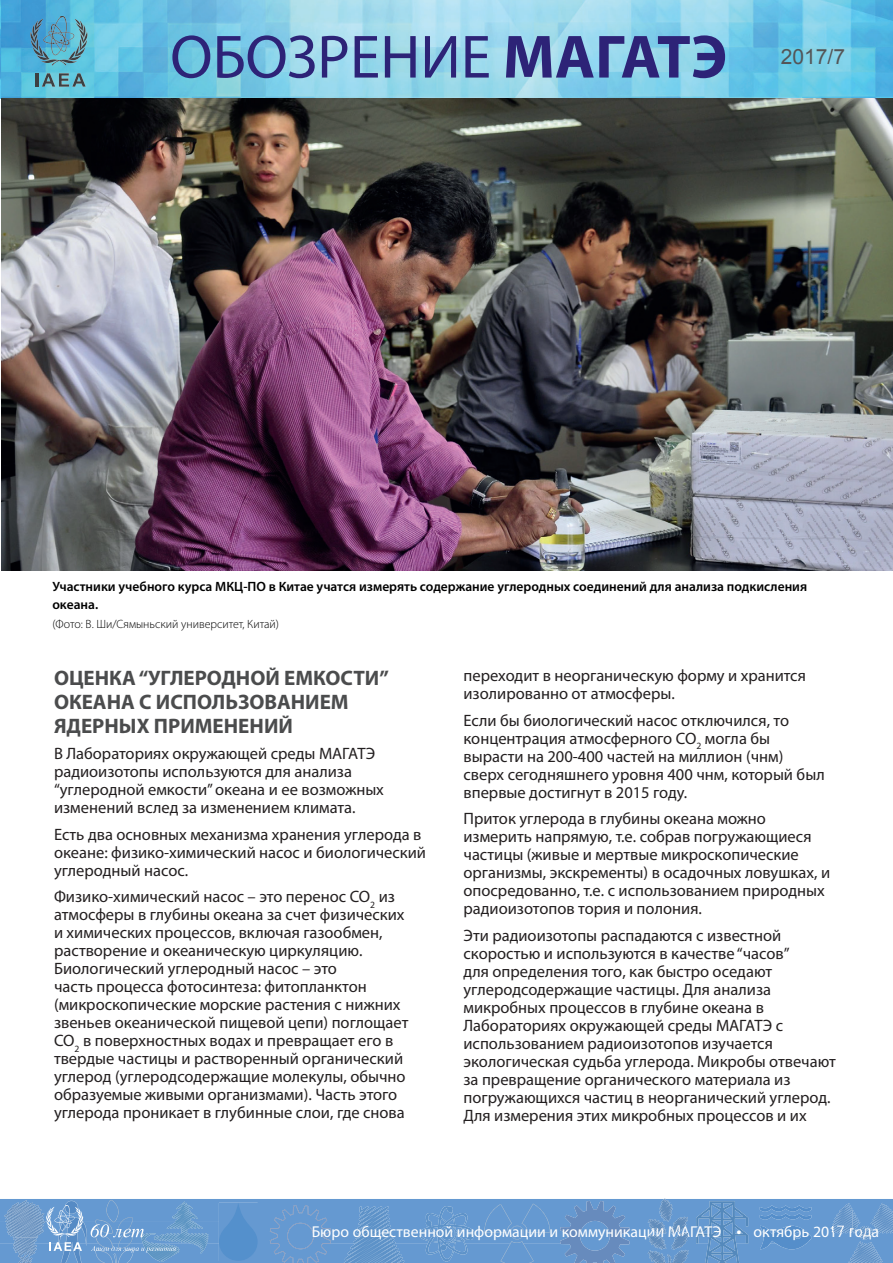
<style>
.page{position:relative;width:893px;height:1263px;background:#fff}
.page>*{position:absolute;margin:0;border:0;box-sizing:border-box;transform-origin:0 0}
.t1{font:61.5px "Myriad Pro";color:#2d2377}
.t2{font:700 21px/24px "Myriad Pro";color:#4b4c4d}
.t3{font:21px "Arial";color:#545557}
.t4{font:16.5px/18px "Myriad Pro";color:#231f20}
.t5{font:15.75px "Myriad Pro";color:#fff}
.t6{font:600 13.5px/18px "Myriad Pro";color:#000001}
.t7{font:300 12px "Myriad Pro";color:#000001}
.s1{font-weight:700}
.s2{font-size:18px}
</style>
<div class="page">
<img style="left:0;top:0;width:893px;height:571px">
<svg style="left:812px;top:1202px;width:81px;height:61px;background:#699bd1"></svg>
<svg style="left:848px;top:1241px;width:35px;height:22px"></svg>
<svg style="left:30px;top:19px;width:20px;height:41px"></svg>
<svg style="left:68px;top:19px;width:19px;height:41px"></svg>
<img style="left:41px;top:59px;width:36px;height:7px">
<img style="left:43px;top:16px;width:32px;height:39px">
<svg style="left:36px;top:73px;width:2px;height:14px"></svg>
<img style="left:42px;top:73px;width:13px;height:14px">
<img style="left:59px;top:73px;width:10px;height:14px">
<img style="left:72px;top:73px;width:14px;height:14px">
<img style="left:659px;top:1198px;width:12px;height:2px">
<img style="left:871px;top:1203px;width:19px;height:30px">
<img style="left:0;top:1199px;width:32px;height:1px">
<img style="left:832px;top:1203px;width:20px;height:30px">
<svg style="left:0;top:1200px;width:812px;height:63px;background:#699acf"></svg>
<h1 class="t1" style="left:170px;top:19px;width:558px">ОБОЗРЕНИЕ <span class="s1">МАГАТЭ</span></h1>
<p class="t3" style="left:781px;top:43px;width:66px">2017/7</p>
<p class="t6" style="left:52px;top:577px;width:756px">Участники учебного курса МКЦ-ПО в Китае учатся измерять содержание углеродных соединений для анализа подкисления океана.</p>
<p class="t7" style="left:52px;top:617px;width:228px">(Фото: В. Ши/Сямыньский университет, Китай)</p>
<p class="t4" style="left:463px;top:667px;width:344px">переходит в неорганическую форму и хранится изолированно от атмосферы.</p>
<p class="t4" style="left:463px;top:711px;width:363px">Если бы биологический насос отключился, то концентрация атмосферного CO<sub>2</sub> могла бы вырасти на 200-400 частей на миллион (чнм) сверх сегодняшнего уровня 400 чнм, который был впервые достигнут в 2015 году.</p>
<p class="t4" style="left:463px;top:810px;width:368px">Приток углерода в глубины океана можно измерить напрямую, т.е. собрав погружающиеся частицы (живые и мертвые микроскопические организмы, экскременты) в осадочных ловушках, и опосредованно, т.е. с использованием природных радиоизотопов тория и полония.</p>
<p class="t4" style="left:463px;top:926px;width:374px">Эти радиоизотопы распадаются с известной скоростью и используются в качестве “часов”<br>для определения того, как быстро оседают углеродсодержащие частицы. Для анализа микробных процессов в глубине океана в Лабораториях окружающей среды МАГАТЭ с использованием радиоизотопов изучается экологическая судьба углерода. Микробы отвечают за превращение органического материала из погружающихся частиц в неорганический углерод.<br>Для измерения этих микробных процессов и их</p>
<p class="t2" style="left:54px;top:665px;width:336px">ОЦЕНКА “УГЛЕРОДНОЙ ЕМКОСТИ”<br>ОКЕАНА С ИСПОЛЬЗОВАНИЕМ<br>ЯДЕРНЫХ ПРИМЕНЕНИЙ</p>
<p class="t4" style="left:54px;top:744px;width:331px">В Лабораториях окружающей среды МАГАТЭ радиоизотопы используются для анализа “углеродной емкости” океана и ее возможных изменений вслед за изменением климата.</p>
<p class="t4" style="left:54px;top:825px;width:374px">Есть два основных механизма хранения углерода в океане: физико-химический насос и биологический углеродный насос.</p>
<p class="t4" style="left:54px;top:887px;width:356px">Физико-химический насос – это перенос CO<sub>2</sub> из атмосферы в глубины океана за счет физических и химических процессов, включая газообмен, растворение и океаническую циркуляцию.<br>Биологический углеродный насос – это<br>часть процесса фотосинтеза: фитопланктон (микроскопические морские растения с нижних звеньев океанической пищевой цепи) поглощает СО<sub>2</sub> в поверхностных водах и превращает его в твердые частицы и растворенный органический углерод (углеродсодержащие молекулы, обычно образуемые живыми организмами). Часть этого углерода проникает в глубинные слои, где снова</p>
<p class="t5" style="left:312px;top:1221px;width:569px">Бюро общественной информации и коммуникации МАГАТЭ <span class="s2">•</span> октябрь 2017 года</p>
</div>
